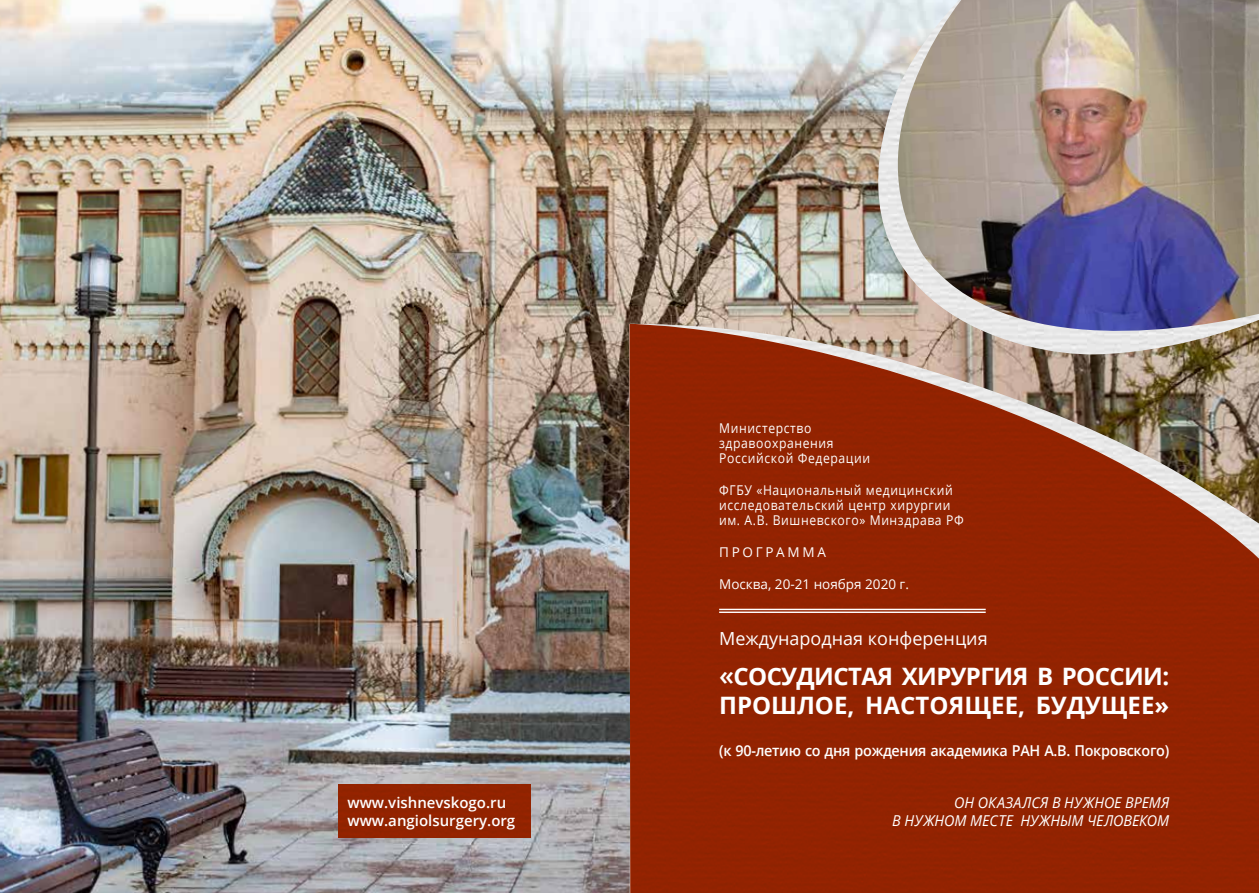
<style>
.page{position:relative;width:1259px;height:893px;background:#fff}
.page>*{position:absolute;margin:0;border:0;box-sizing:border-box;transform-origin:0 0}
.t1{font:700 24px/28.8px "Open Sans";letter-spacing:-.025em;color:#fff}
.t2{font:18px "Open Sans";color:#fff}
.t3{font:600 15px "Open Sans";letter-spacing:-.02em;color:#fff;scale:.96 1}
.t4{font:italic 15px/18px "Open Sans";color:#fff;text-align:right;scale:.96 1}
.t5{font:600 15px/18px "Open Sans";color:#fff}
.t6{font:13.5px/15px "Open Sans";letter-spacing:.05em;color:#fff;scale:.9 1}
.t7{font:13.5px "Open Sans";color:#fff}
.t8{font:13.5px "Open Sans";letter-spacing:.2em;color:#fff}
.s1{font-weight:600;font-size:27px}
</style>
<div class="page">
<img style="left:0;top:0;width:886px;height:893px">
<img style="left:629px;top:324px;width:630px;height:569px">
<img style="left:886px;top:0;width:373px;height:354px">
<hr style="left:719px;top:612px;width:266px;height:1px;background:#fff">
<hr style="left:719px;top:609px;width:266px;height:1px;background:#fff">
<div style="left:338px;top:784px;width:192px;height:54px;background:#932300"></div>
<p class="t5" style="left:347px;top:793px;width:169px">www.vishnevskogo.ru www.angiolsurgery.org</p>
<p class="t6" style="left:719px;top:420px;width:169px">Министерство здравоохранения<br>Российской Федерации</p>
<p class="t6" style="left:719px;top:482px;width:273px">ФГБУ «Национальный медицинский исследовательский центр хирургии им. А.В. Вишневского» Минздрава РФ</p>
<p class="t8" style="left:719px;top:542px;width:108px">ПРОГРАММА</p>
<p class="t7" style="left:719px;top:574px;width:191px">Москва, 20-21 ноября 2020 г.</p>
<h2 class="t2" style="left:719px;top:626px;width:270px">Международная конференция</h2>
<h1 class="t1" style="left:719px;top:662px;width:452px"><span class="s1">«</span>СОСУДИСТАЯ ХИРУРГИЯ В РОССИИ:<br>ПРОШЛОЕ, НАСТОЯЩЕЕ, БУДУЩЕЕ»</h1>
<p class="t3" style="left:719px;top:740px;width:470px">(к 90-летию со дня рождения академика РАН А.В. Покровского)</p>
<p class="t4" style="left:892px;top:793px;width:290px">ОН ОКАЗАЛСЯ В НУЖНОЕ ВРЕМЯ<br>В НУЖНОМ МЕСТЕ НУЖНЫМ ЧЕЛОВЕКОМ</p>
</div>
